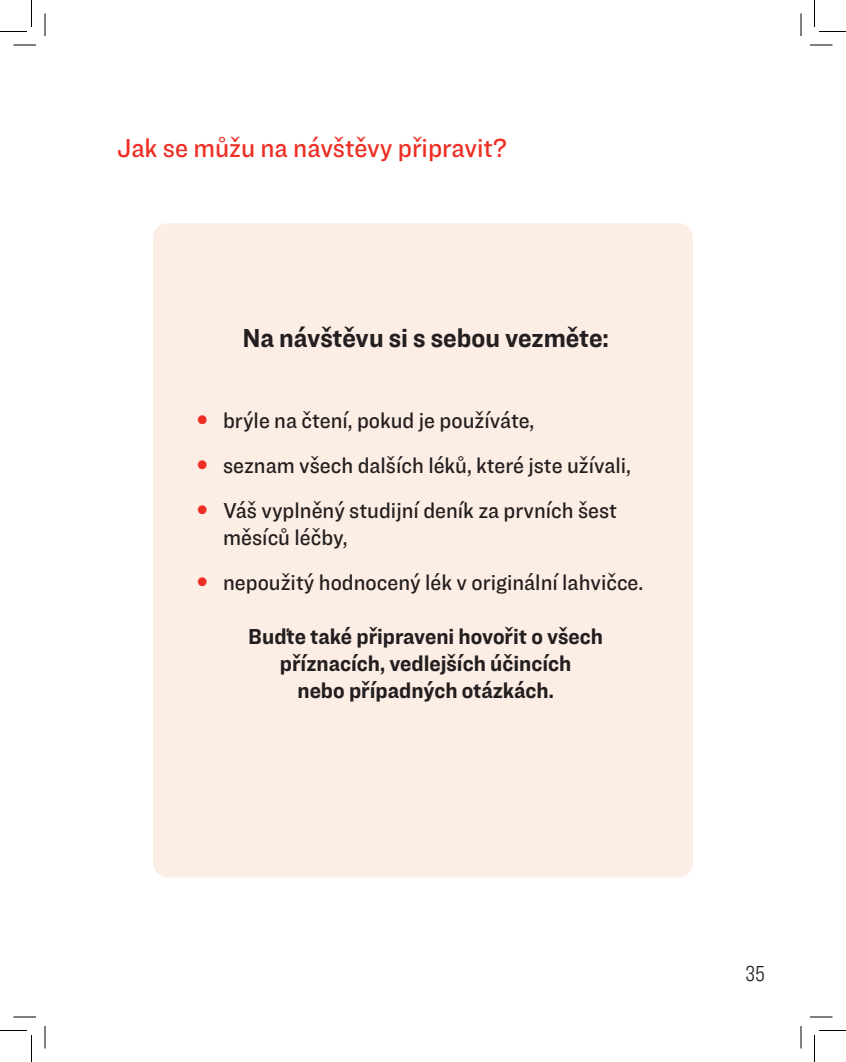
<style>
.page{position:relative;width:846px;height:1062px;background:#fff}
.page>*{position:absolute;margin:0;border:0;box-sizing:border-box;transform-origin:0 0}
.Sub-heading_Red{font:500 27px "Ringside Narrow";color:#ee2e22}
.Body_15_18{font:700 27px "Ringside Narrow";color:#231f20}
.t1{font:500 22.5px/27px "Ringside Narrow";color:#231f20}
.Body_15_18-2{font:700 22.5px/27px "Ringside Narrow";color:#231f20;text-align:center}
.t2{font:300 22.5px "Ringside Compressed";color:#231f20}
</style>
<div class="page">
<div style="left:153px;top:223px;width:540px;height:654px;background:#fdeee5;border-radius:15px"></div>
<svg style="left:14px;top:45px;width:22px;height:1px"></svg>
<svg style="left:810px;top:45px;width:22px;height:1px"></svg>
<svg style="left:14px;top:1017px;width:22px;height:1px"></svg>
<svg style="left:810px;top:1017px;width:22px;height:1px"></svg>
<svg style="left:45px;top:14px;width:1px;height:22px"></svg>
<svg style="left:45px;top:1026px;width:1px;height:22px"></svg>
<svg style="left:801px;top:14px;width:1px;height:22px"></svg>
<svg style="left:801px;top:1026px;width:1px;height:22px"></svg>
<svg style="left:0;top:0;width:32px;height:32px"></svg>
<svg style="left:0;top:1030px;width:32px;height:32px"></svg>
<svg style="left:814px;top:0;width:32px;height:32px"></svg>
<svg style="left:814px;top:1030px;width:32px;height:32px"></svg>
<p class="Sub-heading_Red" style="left:117px;top:129px;width:391px">Jak se můžu na návštěvy připravit?</p>
<p class="Body_15_18" style="left:242px;top:319px;width:368px">Na návštěvu si s sebou vezměte:</p>
<p class="t1" style="left:223px;top:407px;width:313px">brýle na čtení, pokud je používáte,</p>
<p class="t1" style="left:223px;top:452px;width:409px">seznam všech dalších léků, které jste užívali,</p>
<p class="t1" style="left:223px;top:497px;width:396px">Váš vyplněný studijní deník za prvních šest měsíců léčby,</p>
<p class="t1" style="left:223px;top:569px;width:422px">nepoužitý hodnocený lék v originální lahvičce.</p>
<p class="Body_15_18-2" style="left:248px;top:623px;width:356px">Buďte také připraveni hovořit o všech příznacích, vedlejších účincích<br>nebo případných otázkách.</p>
<p class="t2" style="left:745px;top:959px;width:21px">35</p>
</div>
